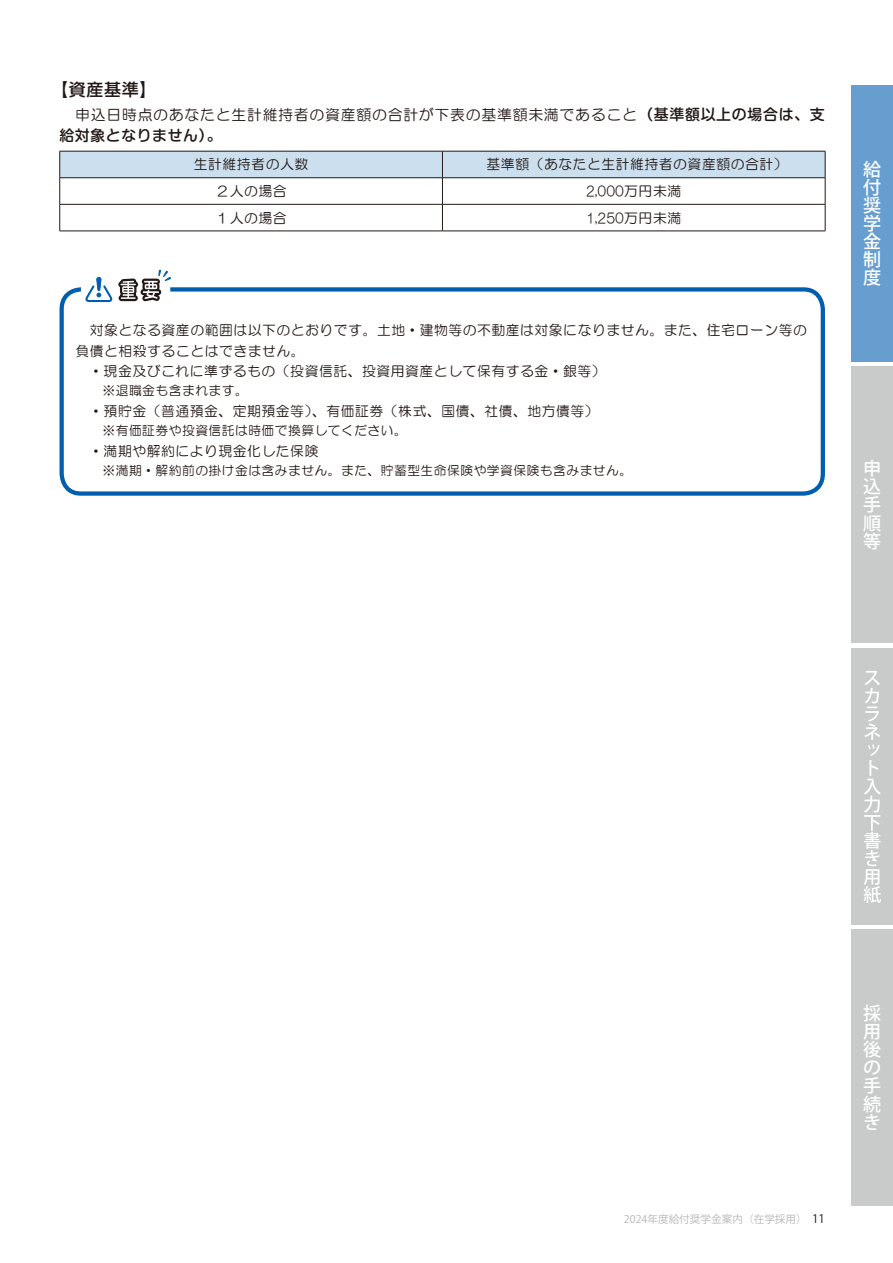
<style>
.page{position:relative;width:893px;height:1263px;background:#fff}
.page>*{position:absolute;margin:0;border:0;box-sizing:border-box;transform-origin:0 0}
.t1{font:500 18px "Koz Go Pro";color:#fff}
.t2{font:500 16.95px "Shin M Go Pr 6";color:#221815}
.t3{font:14.85px "HG Maru Gothic MPRO";letter-spacing:.05em;color:#221815}
.t4{font:500 14.85px "Shin M Go Pr 6";letter-spacing:.04em;color:#221815}
.t5{font:13.8px "HG Maru Gothic MPRO";letter-spacing:.04em;color:#221815}
.t6{font:13.8px "HG Maru Gothic MPRO";letter-spacing:.04em;color:#221815;scale:.8 1}
.t7{font:12.75px "HG Maru Gothic MPRO";letter-spacing:.04em;color:#221815}
.t8{font:10.65px "Koz Go Pro";color:#b5b6b6}
.s1{font-family:"Shin M Go Pr 6";font-weight:500}
.s2{font-size:11.7px;color:#221815}
</style>
<div class="page">
<div style="left:851px;top:85px;width:42px;height:276px;background:#669ecf"></div>
<div style="left:851px;top:929px;width:42px;height:276px;background:#c9caca"></div>
<div style="left:851px;top:648px;width:42px;height:276px;background:#c9caca"></div>
<svg style="left:864px;top:671px;width:17px;height:232px"></svg>
<div style="left:851px;top:366px;width:42px;height:277px;background:#c9caca"></div>
<hr style="left:60px;top:231px;width:382px;height:1px;background:#221815">
<hr style="left:442px;top:231px;width:383px;height:1px;background:#221815">
<svg style="left:59px;top:151px;width:767px;height:80px"></svg>
<hr style="left:60px;top:177px;width:382px;height:1px;background:#221815">
<hr style="left:442px;top:177px;width:383px;height:1px;background:#221815">
<div style="left:60px;top:287px;width:765px;height:209px;border:4px solid #005eae;border-radius:20px"></div>
<svg style="left:83px;top:270px;width:88px;height:33px"></svg>
<p class="t2" style="left:51px;top:76px;width:107px">【資産基準】</p>
<p class="t3" style="left:60px;top:107px;width:767px">　申込日時点のあなたと生計維持者の資産額の合計が下表の基準額未満であること<span class="s1">（基準額以上の場合は、支</span></p>
<p class="t4" style="left:60px;top:123px;width:164px">給対象となりません）。</p>
<p class="t5" style="left:194px;top:158px;width:116px">生計維持者の人数</p>
<p class="t5" style="left:487px;top:158px;width:302px">基準額（あなたと生計維持者の資産額の合計）</p>
<p class="t5" style="left:215px;top:184px;width:73px">２人の場合</p>
<p class="t6" style="left:586px;top:184px;width:120px">2,000万円未満</p>
<p class="t5" style="left:215px;top:211px;width:73px">１人の場合</p>
<p class="t6" style="left:586px;top:211px;width:120px">1,250万円未満</p>
<p class="t5" style="left:75px;top:323px;width:733px">　対象となる資産の範囲は以下のとおりです。土地・建物等の不動産は対象になりません。また、住宅ローン等の</p>
<p class="t5" style="left:75px;top:344px;width:231px">負債と相殺することはできません。</p>
<p class="t5" style="left:89px;top:364px;width:518px">・現金及びこれに準ずるもの（投資信託、投資用資産として保有する金・銀等）</p>
<p class="t5" style="left:89px;top:404px;width:511px">・預貯金（普通預金、定期預金等）、有価証券（株式、国債、社債、地方債等）</p>
<p class="t7" style="left:89px;top:424px;width:319px">　※有価証券や投資信託は時価で換算してください。</p>
<p class="t7" style="left:89px;top:384px;width:160px">　※退職金も含まれます。</p>
<p class="t5" style="left:89px;top:444px;width:231px">・満期や解約により現金化した保険</p>
<p class="t7" style="left:89px;top:464px;width:544px">　※満期・解約前の掛け金は含みません。また、貯蓄型生命保険や学資保険も含みません。</p>
<h1 class="t1" style="left:863px;top:158px;width:20px">給</h1>
<h1 class="t1" style="left:863px;top:176px;width:20px">付</h1>
<h1 class="t1" style="left:863px;top:194px;width:20px">奨</h1>
<h1 class="t1" style="left:863px;top:212px;width:20px">学</h1>
<h1 class="t1" style="left:863px;top:230px;width:20px">金</h1>
<h1 class="t1" style="left:863px;top:248px;width:20px">制</h1>
<h1 class="t1" style="left:863px;top:266px;width:20px">度</h1>
<h1 class="t1" style="left:863px;top:457px;width:20px">申</h1>
<h1 class="t1" style="left:863px;top:475px;width:20px">込</h1>
<h1 class="t1" style="left:863px;top:493px;width:20px">手</h1>
<h1 class="t1" style="left:863px;top:511px;width:20px">順</h1>
<h1 class="t1" style="left:863px;top:529px;width:20px">等</h1>
<p class="t8" style="left:624px;top:1212px;width:202px">2024年度給付奨学金案内（在学採用） <span class="s2">11</span></p>
<h1 class="t1" style="left:863px;top:1002px;width:20px">採</h1>
<h1 class="t1" style="left:863px;top:1020px;width:20px">用</h1>
<h1 class="t1" style="left:863px;top:1038px;width:20px">後</h1>
<h1 class="t1" style="left:863px;top:1056px;width:20px">の</h1>
<h1 class="t1" style="left:863px;top:1074px;width:20px">手</h1>
<h1 class="t1" style="left:863px;top:1092px;width:20px">続</h1>
<h1 class="t1" style="left:863px;top:1110px;width:20px">き</h1>
</div>
